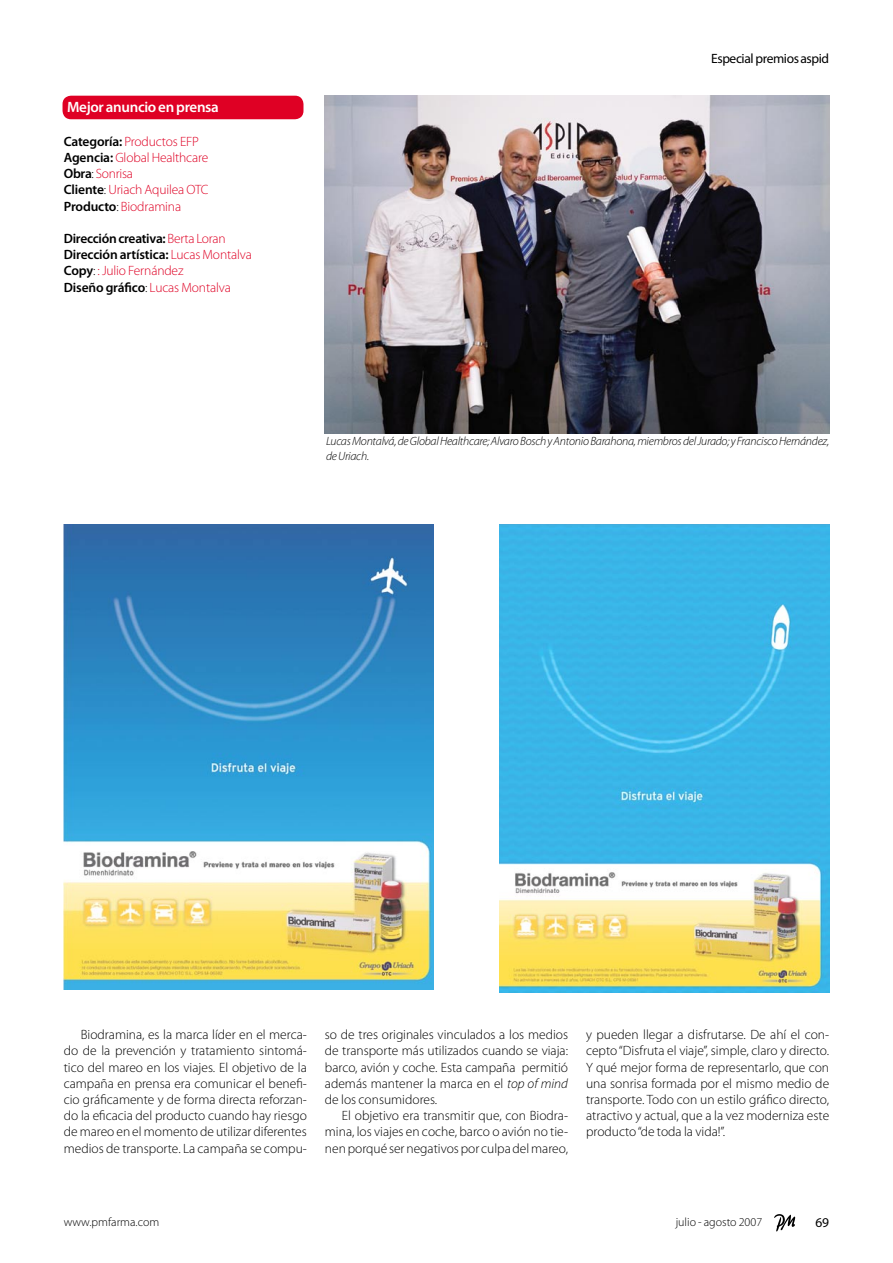
<style>
.page{position:relative;width:893px;height:1263px;background:#fff}
.page>*{position:absolute;margin:0;border:0;box-sizing:border-box;transform-origin:0 0}
.destacado{font:600 15px "Myriad Pro";letter-spacing:-.01em;color:#fff}
.texto{font:300 13.5px/16.2px "Myriad Pro";color:#000;text-align:justify}
.texto-2{font:300 13.5px "Myriad Pro";letter-spacing:-.01em;color:#df0024}
.texto-3{font:600 13.5px "Myriad Pro";letter-spacing:-.01em;color:#000}
.t1{font:13.5px "Myriad Pro";letter-spacing:-.03em;color:#000}
.texto-4{font:italic 300 12px/14.4px "Myriad Pro";letter-spacing:-.02em;color:#000}
.t2{font:300 12px "Myriad Pro";color:#000}
.s1{font-weight:600;color:#000}
.s2{color:#000}
.s3{font-weight:300;color:#df0024}
.s4{font-weight:300}
.s5{font-style:italic}
</style>
<div class="page">
<svg style="left:774px;top:1214px;width:21px;height:17px"></svg>
<img style="left:325px;top:96px;width:505px;height:337px">
<div style="left:63px;top:96px;width:240px;height:23px;background:#df0024"></div>
<img style="left:64px;top:524px;width:370px;height:465px">
<img style="left:500px;top:524px;width:329px;height:468px">
<p class="destacado" style="left:67px;top:99px;width:215px">Aspid de Plata a la mejor campaña</p>
<p class="destacado" style="left:67px;top:99px;width:153px">Mejor anuncio en prensa</p>
<p class="texto-2" style="left:64px;top:134px;width:137px"><span class="s1">Categoría:</span> Productos EFP</p>
<p class="texto-2" style="left:64px;top:150px;width:146px"><span class="s1">Agencia:</span> Global Healthcare</p>
<p class="texto-2" style="left:64px;top:166px;width:71px"><span class="s1">Obra</span><span class="s2">:</span> Sonrisa</p>
<p class="texto-2" style="left:64px;top:182px;width:146px"><span class="s1">Cliente</span><span class="s2">:</span> Uriach Aquilea OTC</p>
<p class="texto-2" style="left:64px;top:199px;width:119px"><span class="s1">Producto</span><span class="s2">:</span> Biodramina</p>
<p class="texto-3" style="left:64px;top:231px;width:163px">Dirección creativa: <span class="s3">Berta Loran</span></p>
<p class="texto-3" style="left:64px;top:247px;width:190px">Dirección artística: <span class="s3">Lucas Montalva</span></p>
<p class="texto-2" style="left:64px;top:263px;width:121px"><span class="s1">Copy</span><span class="s2">:</span> : Julio Fernández</p>
<p class="texto-3" style="left:64px;top:280px;width:169px">Diseño gráfico<span class="s4">:</span> <span class="s3">Lucas Montalva</span></p>
<p class="t1" style="left:711px;top:51px;width:120px">Especial premios aspid</p>
<p class="texto-4" style="left:326px;top:434px;width:505px">Lucas Montalvá, de Global Healthcare; Alvaro Bosch y Antonio Barahona, miembros del Jurado; y Francisco Hernández, de Uriach.</p>
<p class="texto" style="left:64px;top:1027px;width:245px;text-indent:17px">Biodramina, es la marca líder en el merca&shy;do de la prevención y tratamiento sintomá&shy;tico del mareo en los viajes. El objetivo de la campaña en prensa era comunicar el benefi&shy;cio gráficamente y de forma directa reforzan&shy;do la eficacia del producto cuando hay riesgo de mareo en el momento de utilizar diferentes medios de transporte. La campaña se compu-</p>
<p class="texto" style="left:325px;top:1027px;width:245px">so de tres originales vinculados a los medios de transporte más utilizados cuando se viaja: barco, avión y coche. Esta campaña permitió además mantener la marca en el <span class="s5">top of mind </span>de los consumidores.</p>
<p class="texto" style="left:325px;top:1108px;width:245px;text-indent:17px">El objetivo era transmitir que, con Biodra&shy;mina, los viajes en coche, barco o avión no tie&shy;nen porqué ser negativos por culpa del mareo,</p>
<p class="texto" style="left:586px;top:1027px;width:245px">y pueden llegar a disfrutarse. De ahí el con&shy;cepto “Disfruta el viaje”, simple, claro y directo.<br>Y qué mejor forma de representarlo, que con una sonrisa formada por el mismo medio de transporte. Todo con un estilo gráfico directo, atractivo y actual, que a la vez moderniza este producto “de toda la vida!”.</p>
<p class="t2" style="left:64px;top:1216px;width:97px">www.pmfarma.com</p>
<p class="t2" style="left:676px;top:1216px;width:88px">julio - agosto 2007</p>
<p class="t1" style="left:815px;top:1215px;width:15px">69</p>
</div>
